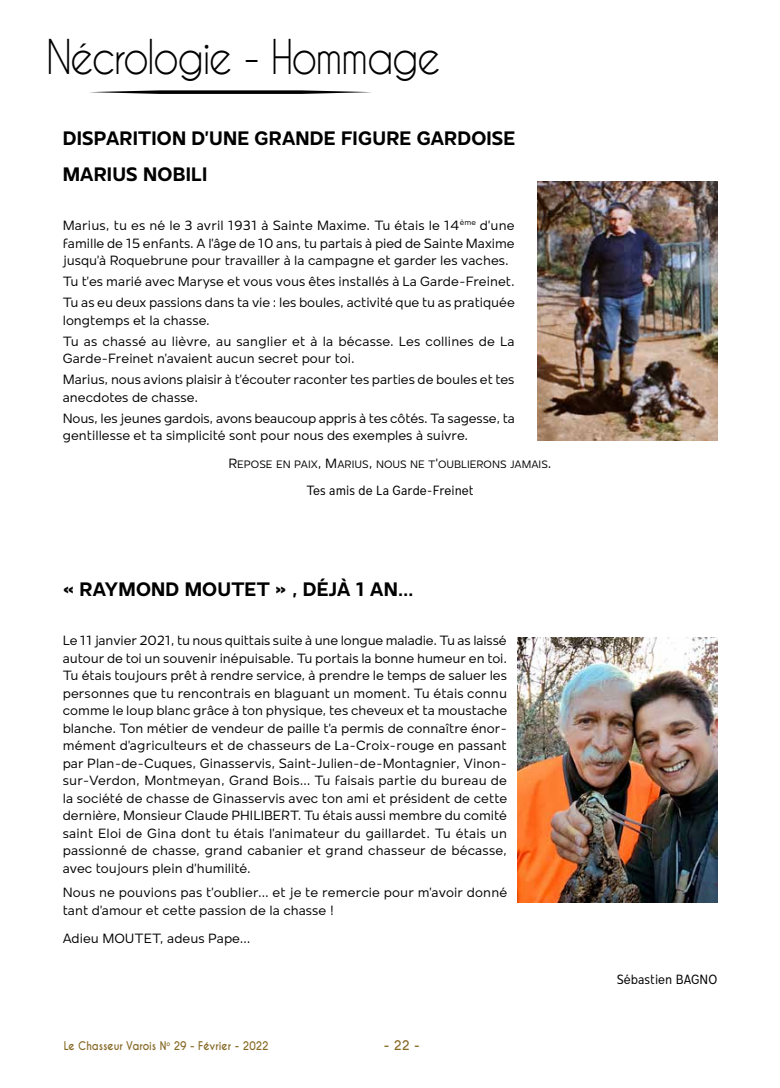
<style>
.page{position:relative;width:780px;height:1088px;background:#fff}
.page>*{position:absolute;margin:0;border:0;box-sizing:border-box;transform-origin:0 0}
.t1{font:45px "Caviar Dreams";letter-spacing:-.04em;color:#000;scale:.9 1}
.t2{font:700 20px/35.6px "Mollen Personal Use";letter-spacing:.01em;color:#000}
.t3{font:13.75px/17.5px "Mollen Personal Use";color:#000}
.t4{font:condensed 13.75px "Mollen Personal Use";color:#000}
.t5{font:700 12.5px "Caviar Dreams";color:#876926}
.t6{font:700 11.25px "Caviar Dreams";color:#876926;scale:.9 1}
.t7{font:11px "Mollen Personal Use Regular SC800";color:#000}
.s1{font-size:13.75px}
</style>
<div class="page">
<img style="left:517px;top:637px;width:200px;height:266px">
<img style="left:537px;top:182px;width:180px;height:258px">
<svg style="left:89px;top:90px;width:282px;height:4px"></svg>
<h1 class="t1" style="left:46px;top:30px;width:440px">Nécrologie - Hommage</h1>
<h2 class="t2" style="left:63px;top:120px;width:454px">DISPARITION D’UNE GRANDE FIGURE GARDOISE<br>MARIUS NOBILI</h2>
<p class="t3" style="left:63px;top:216px;width:453px;text-align:justify">Marius, tu es né le 3 avril 1931 à Sainte Maxime. Tu étais le 14<sup>ème</sup> d’une famille de 15 enfants. A l’âge de 10 ans, tu partais à pied de Sainte Maxime jusqu’à Roquebrune pour travailler à la campagne et garder les vaches.</p>
<p class="t3" style="left:63px;top:271px;width:453px;line-height:21px">Tu t’es marié avec Maryse et vous vous êtes installés à La Garde-Freinet.<br>Tu as eu deux passions dans ta vie : les boules, activité que tu as pratiquée</p>
<p class="t3" style="left:63px;top:309px;width:453px;line-height:21px">longtemps et la chasse.<br>Tu as chassé au lièvre, au sanglier et à la bécasse. Les collines de La</p>
<p class="t3" style="left:63px;top:348px;width:453px;line-height:21px">Garde-Freinet n’avaient aucun secret pour toi.<br>Marius, nous avions plaisir à t’écouter raconter tes parties de boules et tes</p>
<p class="t3" style="left:63px;top:386px;width:454px;line-height:21px">anecdotes de chasse.<br>Nous, les jeunes gardois, avons beaucoup appris à tes côtés. Ta sagesse, ta</p>
<p class="t3" style="left:63px;top:427px;width:407px">gentillesse et ta simplicité sont pour nous des exemples à suivre.</p>
<p class="t7" style="left:228px;top:458px;width:325px"><span class="s1">R</span>EPOSE EN PAIX<span class="s1">, M</span>ARIUS<span class="s1">,</span> NOUS NE T<span class="s1">’</span>OUBLIERONS JAMAIS<span class="s1">.</span></p>
<p class="t4" style="left:306px;top:483px;width:169px">Tes amis de La Garde-Freinet</p>
<h2 class="t2" style="left:63px;top:571px;width:352px">« RAYMOND MOUTET » , DÉJÀ 1 AN…</h2>
<p class="t3" style="left:63px;top:631px;width:446px;text-align:justify">Le 11 janvier 2021, tu nous quittais suite à une longue maladie. Tu as laissé autour de toi un souvenir inépuisable. Tu portais la bonne humeur en toi.<br>Tu étais toujours prêt à rendre service, à prendre le temps de saluer les personnes que tu rencontrais en blaguant un moment. Tu étais connu comme le loup blanc grâce à ton physique, tes cheveux et ta moustache blanche. Ton métier de vendeur de paille t’a permis de connaître énor&shy;mément d’agriculteurs et de chasseurs de La-Croix-rouge en passant par Plan-de-Cuques, Ginasservis, Saint-Julien-de-Montagnier, Vinon&shy;sur-Verdon, Montmeyan, Grand Bois… Tu faisais partie du bureau de la société de chasse de Ginasservis avec ton ami et président de cette dernière, Monsieur Claude PHILIBERT. Tu étais aussi membre du comité saint Eloi de Gina dont tu étais l’animateur du gaillardet. Tu étais un passionné de chasse, grand cabanier et grand chasseur de bécasse, avec toujours plein d’humilité.</p>
<p class="t3" style="left:63px;top:884px;width:446px">Nous ne pouvions pas t’oublier… et je te remercie pour m’avoir donné tant d’amour et cette passion de la chasse !</p>
<p class="t3" style="left:63px;top:929px;width:189px">Adieu MOUTET, adeus Pape…</p>
<p class="t6" style="left:64px;top:1039px;width:229px">Le Chasseur Varois N<sup>o</sup> 29 - Février - 2022</p>
<p class="t5" style="left:384px;top:1038px;width:37px">- 22 -</p>
<p class="t4" style="left:616px;top:971px;width:102px">Sébastien BAGNO</p>
</div>
